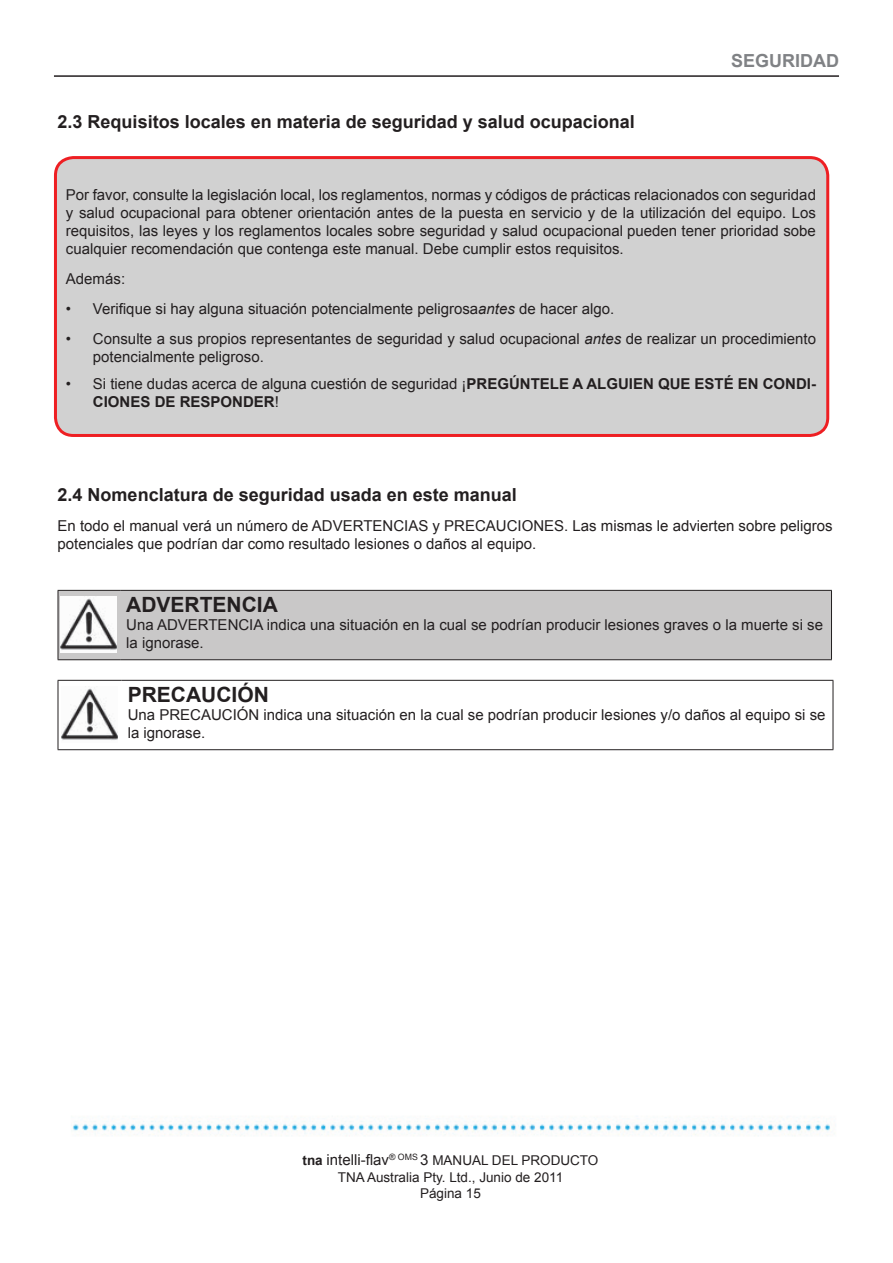
<style>
.page{position:relative;width:893px;height:1263px;background:#fff}
.page>*{position:absolute;margin:0;border:0;box-sizing:border-box;transform-origin:0 0}
.t1{font:700 21px "Arial";color:#231f20}
.t2{font:700 18px "Arial";color:#231f20}
.t3{font:700 18px "Arial";color:#808285}
.t4{font:15px/18px "Arial";color:#231f20}
.t5{font:700 15px/18px "Arial";color:#231f20}
.t6{font:13.5px/16.2px "Arial";color:#231f20;text-align:center}
.s1{font-style:italic}
.s2{font-weight:400}
.s3{font-weight:700}
.s4{font-size:15px}
</style>
<div class="page">
<img style="left:72px;top:1117px;width:758px;height:19px">
<div style="left:59px;top:591px;width:772px;height:68px;background:#c9c8c8"></div>
<hr style="left:58px;top:659px;width:62px;height:1px;background:#231f20">
<hr style="left:58px;top:590px;width:62px;height:1px;background:#231f20">
<hr style="left:58px;top:591px;width:1px;height:68px;background:#231f20">
<hr style="left:120px;top:590px;width:712px;height:1px;background:#231f20">
<hr style="left:831px;top:591px;width:1px;height:68px;background:#231f20">
<hr style="left:120px;top:659px;width:712px;height:1px;background:#231f20">
<img style="left:60px;top:596px;width:57px;height:57px">
<hr style="left:58px;top:680px;width:64px;height:1px;background:#231f20">
<hr style="left:58px;top:681px;width:1px;height:68px;background:#231f20">
<hr style="left:122px;top:680px;width:711px;height:1px;background:#231f20">
<hr style="left:832px;top:681px;width:1px;height:68px;background:#231f20">
<hr style="left:58px;top:749px;width:775px;height:1px;background:#231f20">
<img style="left:61px;top:686px;width:56px;height:54px">
<hr style="left:54px;top:75px;width:785px;height:2px;background:#231f20">
<div style="left:55px;top:158px;width:773px;height:277px;background:#d1d1d1;border-radius:18px"></div>
<div style="left:54px;top:156px;width:775px;height:281px;border:3px solid #ee1f23;border-radius:18px"></div>
<p class="t2" style="left:58px;top:112px;width:579px">2.3 Requisitos locales en materia de seguridad y salud ocupacional</p>
<p class="t3" style="left:731px;top:51px;width:109px">SEGURIDAD</p>
<p class="t4" style="left:66px;top:186px;width:751px;text-align:justify">Por favor, consulte la legislación local, los reglamentos, normas y códigos de prácticas relacionados con seguridad y salud ocupacional para obtener orientación antes de la puesta en servicio y de la utilización del equipo. Los requisitos, las leyes y los reglamentos locales sobre seguridad y salud ocupacional pueden tener prioridad sobe cualquier recomendación que contenga este manual. Debe cumplir estos requisitos.</p>
<p class="t4" style="left:66px;top:270px;width:61px">Además:</p>
<p class="t4" style="left:66px;top:300px;width:550px">• Verifique si hay alguna situación potencialmente peligrosa<span class="s1">antes</span> de hacer algo.</p>
<p class="t4" style="left:93px;top:330px;width:724px;text-indent:-27px">• Consulte a sus propios representantes de seguridad y salud ocupacional <span class="s1">antes</span> de realizar un procedimiento potencialmente peligroso.</p>
<p class="t5" style="left:93px;top:375px;width:725px;text-indent:-27px"><span class="s2">• Si tiene dudas acerca de alguna cuestión de seguridad ¡</span>PREGÚNTELE A ALGUIEN QUE ESTÉ EN CONDI-<br>CIONES DE RESPONDER<span class="s2">!</span></p>
<p class="t2" style="left:58px;top:485px;width:461px">2.4 Nomenclatura de seguridad usada en este manual</p>
<p class="t4" style="left:58px;top:517px;width:777px">En todo el manual verá un número de ADVERTENCIAS y PRECAUCIONES. Las mismas le advierten sobre peligros potenciales que podrían dar como resultado lesiones o daños al equipo.</p>
<h1 class="t1" style="left:126px;top:593px;width:153px">ADVERTENCIA</h1>
<p class="t4" style="left:126px;top:615px;width:698px">Una ADVERTENCIA indica una situación en la cual se podrían producir lesiones graves o la muerte si se la ignorase.</p>
<h1 class="t1" style="left:128px;top:683px;width:143px">PRECAUCIÓN</h1>
<p class="t4" style="left:128px;top:705px;width:699px">Una PRECAUCIÓN indica una situación en la cual se podrían producir lesiones y/o daños al equipo si se la ignorase.</p>
<p class="t6" style="left:302px;top:1153px;width:297px"><span class="s3">tna</span> <span class="s4">intelli-flav</span><sup>®</sup> <sup>OMS</sup> <span class="s4">3</span> MANUAL DEL PRODUCTO<br>TNA Australia Pty. Ltd., Junio de 2011<br>Página 15</p>
</div>
